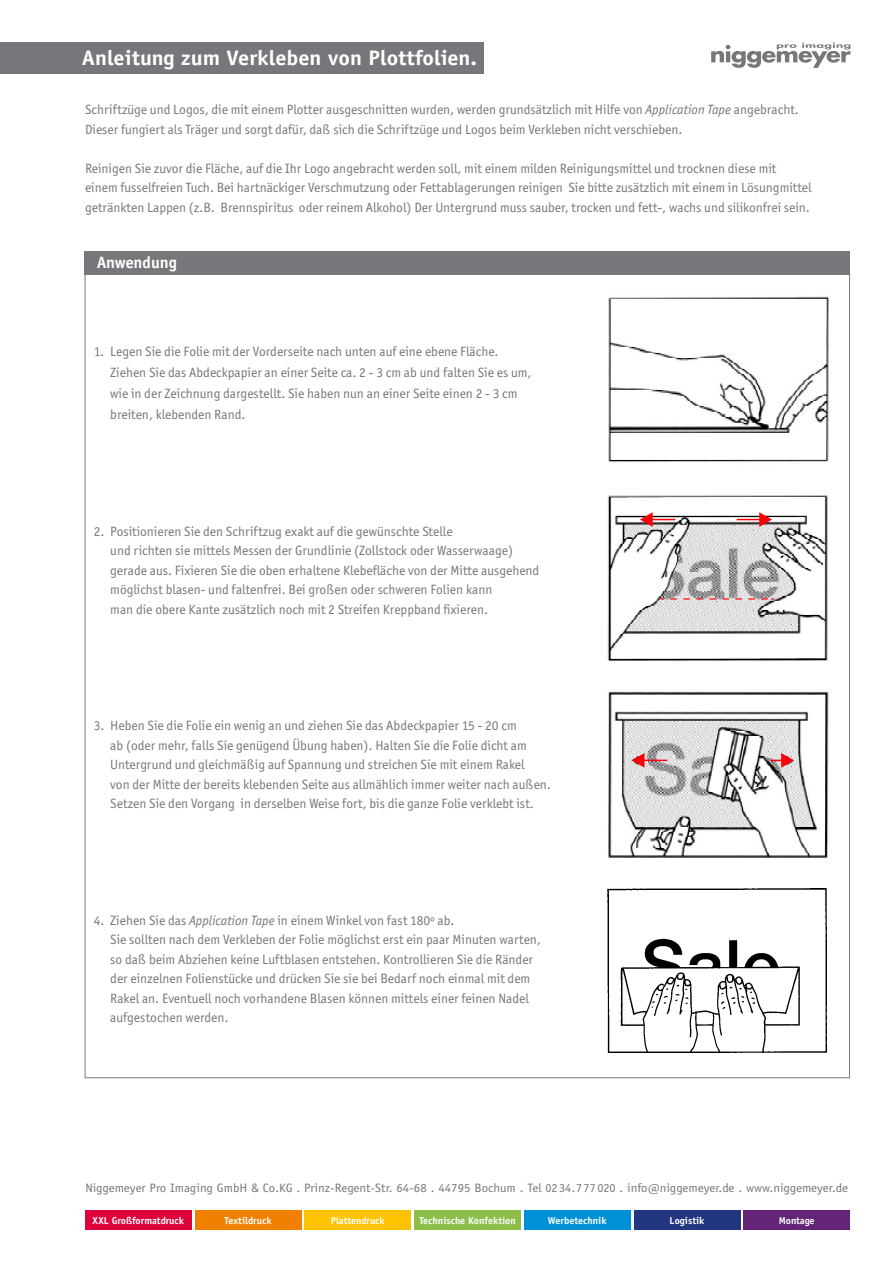
<style>
.page{position:relative;width:893px;height:1263px;background:#fff}
.page>*{position:absolute;margin:0;border:0;box-sizing:border-box;transform-origin:0 0}
.t1{font:700 21px "Officina Sans LT";color:#fff;scale:1.06 1}
.t2{font:700 16.5px "Officina San ITC";color:#fff}
.t3{font:13.5px/19.5px "Officina San ITC";color:#76777a}
.t4{font:12.15px "Officina Sans LT";color:#76777a;scale:1.06 1}
.t5{font:700 10.05px "Officina Sans LT";color:#fff}
.s1{font-style:italic}
</style>
<div class="page">
<div style="left:0;top:43px;width:483px;height:31px;background:#76777a"></div>
<svg style="left:711px;top:43px;width:139px;height:25px"></svg>
<div style="left:84px;top:251px;width:766px;height:24px;background:#76777a"></div>
<div style="left:85px;top:1211px;width:107px;height:19px;background:#dd023a"></div>
<div style="left:195px;top:1211px;width:106px;height:19px;background:#f08100"></div>
<div style="left:305px;top:1211px;width:106px;height:19px;background:#fdc300"></div>
<div style="left:414px;top:1211px;width:107px;height:19px;background:#8bbf4a"></div>
<div style="left:524px;top:1211px;width:106px;height:19px;background:#0090d6"></div>
<div style="left:634px;top:1211px;width:106px;height:19px;background:#233780"></div>
<div style="left:744px;top:1211px;width:106px;height:19px;background:#652577"></div>
<img style="left:608px;top:888px;width:219px;height:165px">
<img style="left:608px;top:296px;width:221px;height:166px">
<img style="left:607px;top:495px;width:221px;height:166px">
<svg style="left:670px;top:598px;width:104px;height:1px"></svg>
<svg style="left:737px;top:512px;width:35px;height:15px"></svg>
<svg style="left:640px;top:512px;width:35px;height:15px"></svg>
<img style="left:608px;top:691px;width:221px;height:167px">
<svg style="left:771px;top:753px;width:23px;height:15px"></svg>
<svg style="left:632px;top:753px;width:35px;height:15px"></svg>
<h1 class="t1" style="left:82px;top:44px;width:374px">Anleitung zum Verkleben von Plottfolien.</h1>
<p class="t3" style="left:85px;top:100px;width:715px">Schriftzüge und Logos, die mit einem Plotter ausgeschnitten wurden, werden grundsätzlich mit Hilfe von <span class="s1">Application Tape</span> angebracht.<br>Dieser fungiert als Träger und sorgt dafür, daß sich die Schriftzüge und Logos beim Verkleben nicht verschieben.</p>
<p class="t3" style="left:85px;top:158px;width:728px">Reinigen Sie zuvor die Fläche, auf die Ihr Logo angebracht werden soll, mit einem milden Reinigungsmittel und trocknen diese mit einem fusselfreien Tuch. Bei hartnäckiger Verschmutzung oder Fettablagerungen reinigen Sie bitte zusätzlich mit einem in Lösungmittel getränkten Lappen (z.B. Brennspiritus oder reinem Alkohol) Der Untergrund muss sauber, trocken und fett-, wachs und silikonfrei sein.</p>
<p class="t2" style="left:97px;top:252px;width:81px">Anwendung</p>
<p class="t3" style="left:110px;top:341px;width:423px;line-height:21px;text-indent:-16px">1. Legen Sie die Folie mit der Vorderseite nach unten auf eine ebene Fläche.<br>Ziehen Sie das Abdeckpapier an einer Seite ca. 2 - 3 cm ab und falten Sie es um, wie in der Zeichnung dargestellt. Sie haben nun an einer Seite einen 2 - 3 cm breiten, klebenden Rand.</p>
<p class="t3" style="left:110px;top:522px;width:431px;text-indent:-16px">2. Positionieren Sie den Schriftzug exakt auf die gewünschte Stelle<br>und richten sie mittels Messen der Grundlinie (Zollstock oder Wasserwaage) gerade aus. Fixieren Sie die oben erhaltene Klebefläche von der Mitte ausgehend möglichst blasen- und faltenfrei. Bei großen oder schweren Folien kann<br>man die obere Kante zusätzlich noch mit 2 Streifen Kreppband fixieren.</p>
<p class="t3" style="left:110px;top:716px;width:442px;text-indent:-16px">3. Heben Sie die Folie ein wenig an und ziehen Sie das Abdeckpapier 15 - 20 cm<br>ab (oder mehr, falls Sie genügend Übung haben). Halten Sie die Folie dicht am Untergrund und gleichmäßig auf Spannung und streichen Sie mit einem Rakel<br>von der Mitte der bereits klebenden Seite aus allmählich immer weiter nach außen.<br>Setzen Sie den Vorgang in derselben Weise fort, bis die ganze Folie verklebt ist.</p>
<p class="t3" style="left:110px;top:910px;width:432px;text-indent:-16px">4. Ziehen Sie das <span class="s1">Application Tape</span> in einem Winkel von fast 180º ab.<br>Sie sollten nach dem Verkleben der Folie möglichst erst ein paar Minuten warten, so daß beim Abziehen keine Luftblasen entstehen. Kontrollieren Sie die Ränder der einzelnen Folienstücke und drücken Sie sie bei Bedarf noch einmal mit dem Rakel an. Eventuell noch vorhandene Blasen können mittels einer feinen Nadel aufgestochen werden.</p>
<p class="t4" style="left:85px;top:1180px;width:721px">Niggemeyer Pro Imaging GmbH &amp; Co.KG . Prinz-Regent-Str. 64-68 . 44795 Bochum . Tel 0234.777020 . info@niggemeyer.de . www.niggemeyer.de</p>
<p class="t5" style="left:93px;top:1214px;width:93px">XXL Großformatdruck</p>
<p class="t5" style="left:224px;top:1214px;width:49px">Textildruck</p>
<p class="t5" style="left:331px;top:1214px;width:55px">Plattendruck</p>
<p class="t5" style="left:419px;top:1214px;width:98px">Technische Konfektion</p>
<p class="t5" style="left:548px;top:1214px;width:60px">Werbetechnik</p>
<p class="t5" style="left:670px;top:1214px;width:36px">Logistik</p>
<p class="t5" style="left:779px;top:1214px;width:37px">Montage</p>
</div>
